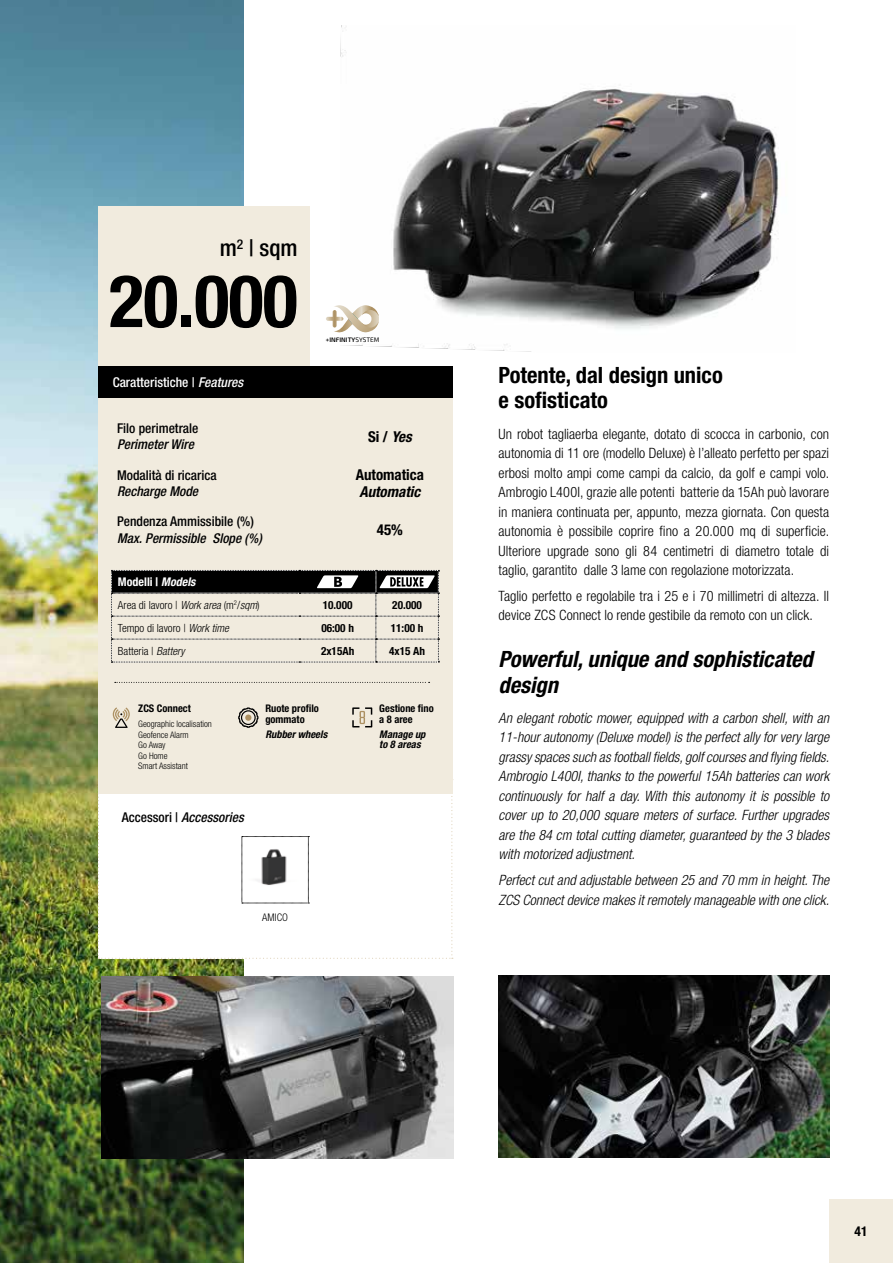
<style>
.page{position:relative;width:893px;height:1263px;background:#fff}
.page>*{position:absolute;margin:0;border:0;box-sizing:border-box;transform-origin:0 0}
.t1{font:700 condensed 72.9px "Helvetica Neue LT Pro";color:#000}
.t2{font:500 condensed 23.1px "Helvetica Neue LT Pro";color:#000}
.t3{font:italic 700 condensed 22.5px/25.5px "Helvetica Neue LT Pro";color:#000}
.t4{font:700 condensed 22.5px/25.5px "Helvetica Neue LT Pro";color:#000}
.t5{font:700 condensed 15px "Helvetica Neue LT Pro";color:#000}
.t6{font:italic 700 condensed 15px "Helvetica Neue LT Pro";color:#000}
.t7{font:300 condensed 14.25px/19.5px "Helvetica Neue LT Pro";color:#000;text-align:justify}
.t8{font:italic 300 condensed 14.25px/19.5px "Helvetica Neue LT Pro";color:#000;text-align:justify}
.t9{font:italic 500 condensed 13.5px "Helvetica Neue LT Pro";color:#000}
.t10{font:500 condensed 13.5px "Helvetica Neue LT Pro";color:#000}
.t11{font:500 condensed 13.5px "Helvetica Neue LT Pro";color:#fff}
.t12{font:700 condensed 13.5px "Helvetica Neue LT Pro";color:#000}
.t13{font:700 condensed 12px "Helvetica Neue LT Pro";color:#fff}
.t14{font:300 condensed 11.25px "Helvetica Neue LT Pro";color:#000}
.t15{font:700 condensed 11.25px "Helvetica Neue LT Pro";color:#000}
.t16{font:700 condensed 10.5px/10.5px "Helvetica Neue LT Pro";color:#000}
.t17{font:italic 700 condensed 10.5px/10.5px "Helvetica Neue LT Pro";color:#000}
.t18{font:300 condensed 10.5px "Helvetica Neue LT Pro";color:#000}
.t19{font:300 condensed 9px/10.5px "Helvetica Neue LT Pro";color:#000}
.t20{font:600 6.45px "Exo 2";color:#000}
.s1{font-style:italic}
.s2{font-weight:400}
.s3{font-style:normal}
</style>
<div class="page">
<div style="left:829px;top:1199px;width:64px;height:64px;background:#f1ebde"></div>
<img style="left:0;top:0;width:244px;height:1263px">
<img style="left:340px;top:25px;width:439px;height:327px">
<div style="left:98px;top:206px;width:211px;height:161px;background:#f1ebde"></div>
<div style="left:98px;top:381px;width:354px;height:413px;background:#f1ebde"></div>
<div style="left:98px;top:366px;width:354px;height:31px;background:#000"></div>
<img style="left:101px;top:976px;width:352px;height:182px">
<img style="left:499px;top:975px;width:330px;height:183px">
<svg style="left:98px;top:779px;width:355px;height:180px"></svg>
<svg style="left:115px;top:682px;width:315px;height:1px"></svg>
<svg style="left:326px;top:305px;width:53px;height:28px"></svg>
<svg style="left:113px;top:707px;width:17px;height:21px"></svg>
<svg style="left:238px;top:707px;width:20px;height:21px"></svg>
<div style="left:245px;top:714px;width:6px;height:7px;background:#ad9163;border-radius:50%"></div>
<svg style="left:352px;top:707px;width:20px;height:20px"></svg>
<svg style="left:111px;top:570px;width:328px;height:93px"></svg>
<h2 class="t2" style="left:220px;top:234px;width:79px">m<sup>2</sup> | sqm</h2>
<h1 class="t1" style="left:109px;top:257px;width:190px">20.000</h1>
<p class="t11" style="left:113px;top:374px;width:132px">Caratteristiche | <span class="s1">Features</span></p>
<p class="t10" style="left:117px;top:420px;width:83px">Filo perimetrale</p>
<p class="t9" style="left:117px;top:436px;width:78px">Perimeter Wire</p>
<p class="t10" style="left:117px;top:467px;width:101px">Modalità di ricarica</p>
<p class="t9" style="left:117px;top:483px;width:83px">Recharge Mode</p>
<p class="t10" style="left:117px;top:513px;width:138px">Pendenza Ammissibile (%)</p>
<p class="t9" style="left:117px;top:530px;width:146px">Max. Permissible Slope (%)</p>
<p class="t20" style="left:326px;top:336px;width:55px">+INFINITY<span class="s2">SYSTEM</span></p>
<p class="t5" style="left:368px;top:427px;width:45px">Si / <span class="s1">Yes</span></p>
<p class="t5" style="left:356px;top:466px;width:70px">Automatica</p>
<p class="t6" style="left:359px;top:482px;width:63px">Automatic</p>
<p class="t5" style="left:377px;top:521px;width:28px">45%</p>
<p class="t13" style="left:118px;top:574px;width:79px">Modelli | <span class="s1">Models</span></p>
<p class="t14" style="left:118px;top:598px;width:143px">Area di lavoro | <span class="s1">Work area</span> (m<sup>2</sup>/<span class="s1">sqm</span>)</p>
<p class="t15" style="left:323px;top:598px;width:31px">10.000</p>
<p class="t15" style="left:392px;top:598px;width:31px">20.000</p>
<p class="t14" style="left:118px;top:621px;width:113px">Tempo di lavoro | <span class="s1">Work time</span></p>
<p class="t15" style="left:321px;top:621px;width:34px">06:00 h</p>
<p class="t15" style="left:391px;top:621px;width:34px">11:00 h</p>
<p class="t14" style="left:118px;top:644px;width:68px">Batteria | <span class="s1">Battery</span></p>
<p class="t15" style="left:321px;top:644px;width:35px">2x15Ah</p>
<p class="t15" style="left:389px;top:644px;width:37px">4x15 Ah</p>
<p class="t16" style="left:138px;top:703px;width:54px">ZCS Connect</p>
<p class="t19" style="left:138px;top:719px;width:75px">Geographic localisation<br>Geofence Alarm<br>Go Away<br>Go Home<br>Smart Assistant</p>
<p class="t9" style="left:122px;top:810px;width:123px"><span class="s3">Accessori |</span> Accessories</p>
<p class="t16" style="left:265px;top:703px;width:55px">Ruote profilo gommato</p>
<p class="t17" style="left:265px;top:729px;width:64px">Rubber wheels</p>
<p class="t18" style="left:262px;top:911px;width:27px">AMICO</p>
<p class="t16" style="left:379px;top:703px;width:56px">Gestione fino a 8 aree</p>
<p class="t17" style="left:379px;top:729px;width:48px">Manage up to 8 areas</p>
<h3 class="t4" style="left:499px;top:362px;width:226px">Potente, dal design unico e sofisticato</h3>
<p class="t7" style="left:499px;top:424px;width:332px">Un robot tagliaerba elegante, dotato di scocca in carbonio, con autonomia di 11 ore (modello Deluxe) è l’alleato perfetto per spazi erbosi molto ampi come campi da calcio, da golf e campi volo.<br>Ambrogio L400I, grazie alle potenti batterie da 15Ah può lavorare in maniera continuata per, appunto, mezza giornata. Con questa autonomia è possibile coprire fino a 20.000 mq di superficie.<br>Ulteriore upgrade sono gli 84 centimetri di diametro totale di taglio, garantito dalle 3 lame con regolazione motorizzata.</p>
<p class="t7" style="left:499px;top:586px;width:332px">Taglio perfetto e regolabile tra i 25 e i 70 millimetri di altezza. Il device ZCS Connect lo rende gestibile da remoto con un click.</p>
<h3 class="t3" style="left:499px;top:647px;width:316px">Powerful, unique and sophisticated design</h3>
<p class="t8" style="left:499px;top:708px;width:332px">An elegant robotic mower, equipped with a carbon shell, with an 11-hour autonomy (Deluxe model) is the perfect ally for very large grassy spaces such as football fields, golf courses and flying fields.<br>Ambrogio L400I, thanks to the powerful 15Ah batteries can work continuously for half a day. With this autonomy it is possible to cover up to 20,000 square meters of surface. Further upgrades are the 84 cm total cutting diameter, guaranteed by the 3 blades with motorized adjustment.</p>
<p class="t8" style="left:499px;top:871px;width:332px">Perfect cut and adjustable between 25 and 70 mm in height. The<br>ZCS Connect device makes it remotely manageable with one click.</p>
<p class="t12" style="left:855px;top:1223px;width:14px">41</p>
</div>
